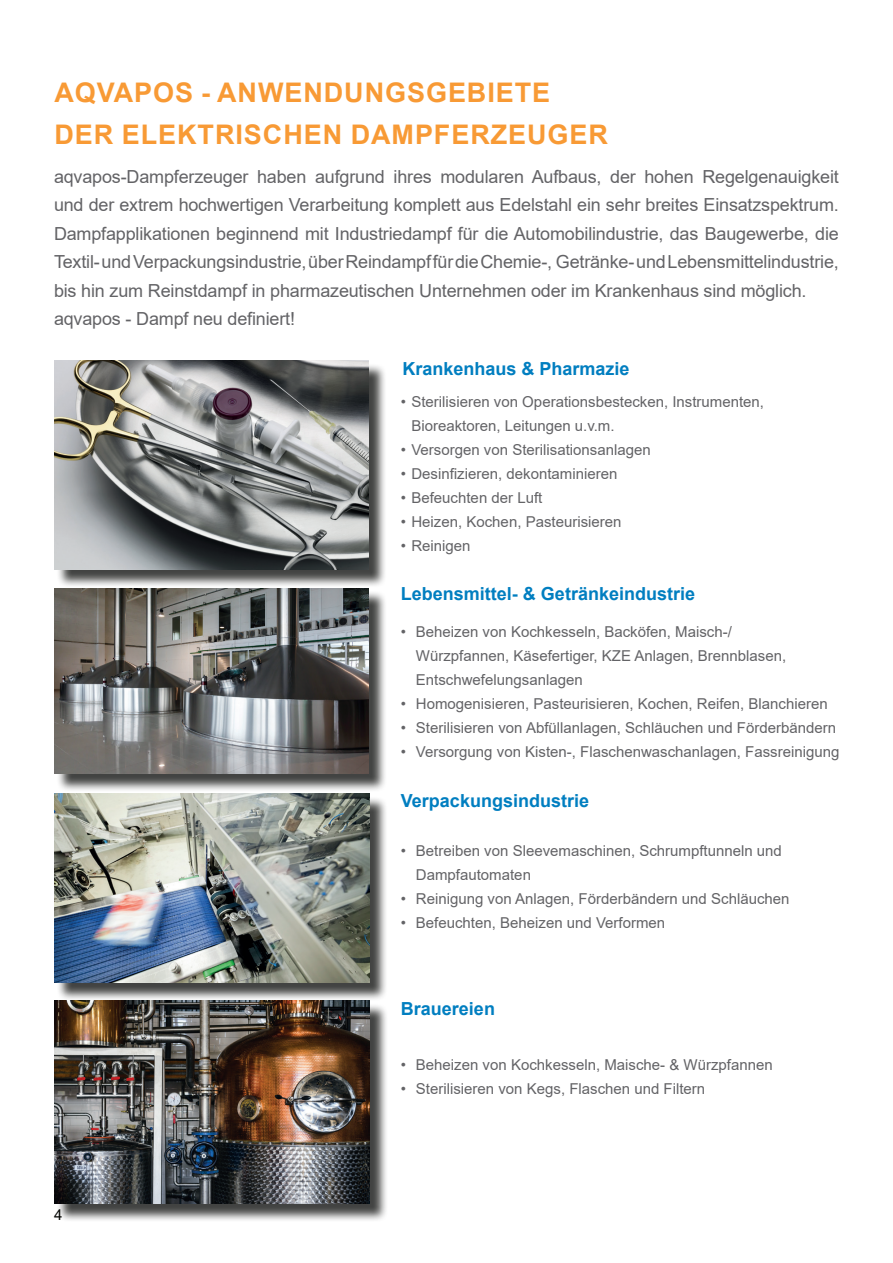
<style>
.page{position:relative;width:893px;height:1263px;background:#fff}
.page>*{position:absolute;margin:0;border:0;box-sizing:border-box;transform-origin:0 0}
.t1{font:700 27px/42.5px "Arial";letter-spacing:.035em;color:#f89a35}
.t2{font:18px/28.5px "Arial";letter-spacing:-.01em;color:#636366}
.t3{font:700 18px "Arial";color:#007ec0}
.t4{font:15px/24px "Arial";color:#636366}
.t5{font:15px "Arial";color:#040503}
</style>
<div class="page">
<div style="left:57px;top:363px;width:330px;height:225px;background:#040503;opacity:.75"></div>
<img style="left:54px;top:361px;width:315px;height:209px">
<div style="left:57px;top:590px;width:331px;height:202px;background:#040503;opacity:.75"></div>
<img style="left:54px;top:588px;width:315px;height:186px">
<div style="left:56px;top:796px;width:332px;height:205px;background:#040503;opacity:.75"></div>
<img style="left:54px;top:793px;width:315px;height:190px">
<div style="left:56px;top:1003px;width:332px;height:219px;background:#040503;opacity:.75"></div>
<img style="left:54px;top:1000px;width:315px;height:203px">
<h1 class="t1" style="left:54px;top:72px;width:555px">AQVAPOS - ANWENDUNGSGEBIETE<br>DER ELEKTRISCHEN DAMPFERZEUGER</h1>
<p class="t2" style="left:54px;top:162px;width:786px">aqvapos-Dampferzeuger haben aufgrund ihres modularen Aufbaus, der hohen Regelgenauigkeit und der extrem hochwertigen Verarbeitung komplett aus Edelstahl ein sehr breites Einsatzspektrum.<br>Dampfapplikationen beginnend mit Industriedampf für die Automobilindustrie, das Baugewerbe, die Textil- und Verpackungsindustrie, über Reindampf für die Chemie-, Getränke- und Lebensmittelindustrie, bis hin zum Reinstdampf in pharmazeutischen Unternehmen oder im Krankenhaus sind möglich. aqvapos - Dampf neu definiert!</p>
<p class="t3" style="left:402px;top:356px;width:229px">Krankenhaus &amp; Pharmazie</p>
<p class="t4" style="left:411px;top:390px;width:354px;text-indent:-10px">• Sterilisieren von Operationsbestecken, Instrumenten,<br>Bioreaktoren, Leitungen u.v.m.</p>
<p class="t4" style="left:401px;top:438px;width:251px">• Versorgen von Sterilisationsanlagen</p>
<p class="t4" style="left:401px;top:462px;width:218px">• Desinfizieren, dekontaminieren</p>
<p class="t4" style="left:401px;top:486px;width:143px">• Befeuchten der Luft</p>
<p class="t4" style="left:401px;top:510px;width:222px">• Heizen, Kochen, Pasteurisieren</p>
<p class="t4" style="left:401px;top:534px;width:71px">• Reinigen</p>
<p class="t3" style="left:401px;top:581px;width:296px">Lebensmittel- &amp; Getränkeindustrie</p>
<p class="t4" style="left:416px;top:619px;width:372px;text-indent:-15px">• Beheizen von Kochkesseln, Backöfen, Maisch-/<br>Würzpfannen, Käsefertiger, KZE Anlagen, Brennblasen,<br>Entschwefelungsanlagen</p>
<p class="t4" style="left:401px;top:691px;width:428px">• Homogenisieren, Pasteurisieren, Kochen, Reifen, Blanchieren</p>
<p class="t4" style="left:401px;top:715px;width:437px">• Sterilisieren von Abfüllanlagen, Schläuchen und Förderbändern</p>
<p class="t4" style="left:401px;top:739px;width:440px">• Versorgung von Kisten-, Flaschenwaschanlagen, Fassreinigung</p>
<p class="t3" style="left:401px;top:788px;width:190px">Verpackungsindustrie</p>
<p class="t4" style="left:416px;top:838px;width:368px;text-indent:-15px">• Betreiben von Sleevemaschinen, Schrumpftunneln und<br>Dampfautomaten</p>
<p class="t4" style="left:401px;top:886px;width:390px">• Reinigung von Anlagen, Förderbändern und Schläuchen</p>
<p class="t4" style="left:401px;top:910px;width:266px">• Befeuchten, Beheizen und Verformen</p>
<p class="t3" style="left:401px;top:996px;width:96px">Brauereien</p>
<p class="t5" style="left:54px;top:1204px;width:10px">4</p>
<p class="t4" style="left:401px;top:1053px;width:373px">• Beheizen von Kochkesseln, Maische- &amp; Würzpfannen</p>
<p class="t4" style="left:401px;top:1077px;width:306px">• Sterilisieren von Kegs, Flaschen und Filtern</p>
</div>
